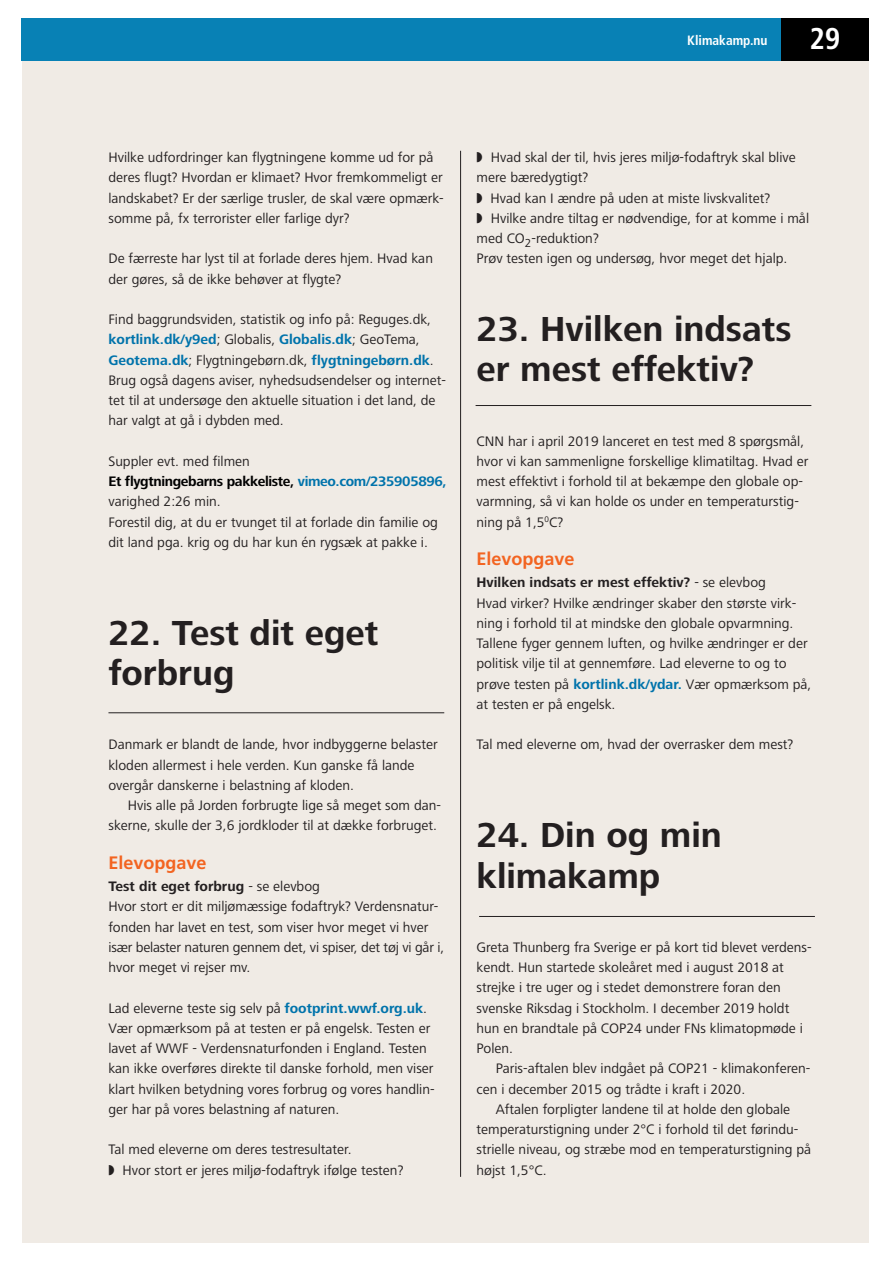
<style>
.page{position:relative;width:893px;height:1264px;background:#fff}
.page>*{position:absolute;margin:0;border:0;box-sizing:border-box;transform-origin:0 0}
.t1{font:700 36px/40.5px "Frutiger Next LT";color:#231f20}
.t2{font:700 condensed 30px "Frutiger LT Std";color:#fff}
.t3{font:700 18px "Frutiger LT Std";color:#f36421}
.t4{font:14.25px/20.2px "Frutiger Next LT";color:#231f20}
.t5{font:700 condensed 13.5px "Frutiger LT Std";color:#fff}
.s1{font-weight:700;color:#0073ab}
.s2{font-weight:700;color:#000}
.s3{font-weight:700}
</style>
<div class="page">
<div style="left:22px;top:52px;width:847px;height:1190px;background:#f0ebe5"></div>
<div style="left:21px;top:18px;width:761px;height:42px;background:#0881b5"></div>
<div style="left:781px;top:18px;width:88px;height:42px;background:#000"></div>
<hr style="left:460px;top:151px;width:1px;height:1026px;background:#231f20">
<hr style="left:108px;top:712px;width:336px;height:1px;background:#231f20">
<hr style="left:476px;top:405px;width:335px;height:1px;background:#231f20">
<hr style="left:479px;top:916px;width:336px;height:1px;background:#231f20">
<p class="t5" style="left:687px;top:32px;width:82px">Klimakamp.nu</p>
<h2 class="t2" style="left:809px;top:21px;width:33px">29</h2>
<p class="t4" style="left:108px;top:147px;width:337px">Hvilke udfordringer kan flygtningene komme ud for på deres flugt? Hvordan er klimaet? Hvor fremkommeligt er landskabet? Er der særlige trusler, de skal være opmærk&shy;somme på, fx terrorister eller farlige dyr?</p>
<p class="t4" style="left:108px;top:248px;width:326px">De færreste har lyst til at forlade deres hjem. Hvad kan der gøres, så de ikke behøver at flygte?</p>
<p class="t4" style="left:108px;top:309px;width:339px">Find baggrundsviden, statistik og info på: Reguges.dk, <span class="s1">kortlink.dk/y9ed</span>; Globalis, <span class="s1">Globalis.dk</span>; GeoTema, <span class="s1">Geotema.dk</span>; Flygtningebørn.dk, <span class="s1">flygtningebørn.dk</span>.<br>Brug også dagens aviser, nyhedsudsendelser og internet&shy;tet til at undersøge den aktuelle situation i det land, de har valgt at gå i dybden med.</p>
<p class="t4" style="left:108px;top:451px;width:340px">Suppler evt. med filmen<br><span class="s2">Et flygtningebarns pakkeliste,</span> <span class="s1">vimeo.com/235905896, </span>varighed 2:26 min.<br>Forestil dig, at du er tvunget til at forlade din familie og dit land pga. krig og du har kun én rygsæk at pakke i.</p>
<h1 class="t1" style="left:108px;top:612px;width:271px">22. Test dit eget forbrug</h1>
<p class="t4" style="left:108px;top:734px;width:331px">Danmark er blandt de lande, hvor indbyggerne belaster kloden allermest i hele verden. Kun ganske få lande overgår danskerne i belastning af kloden.</p>
<p class="t4" style="left:108px;top:795px;width:334px;text-align:right">Hvis alle på Jorden forbrugte lige så meget som dan&shy;skerne, skulle der 3,6 jordkloder til at dække forbruget.</p>
<p class="t3" style="left:108px;top:855px;width:100px">Elevopgave</p>
<p class="t4" style="left:108px;top:876px;width:337px"><span class="s3">Test dit eget forbrug</span> - se elevbog<br>Hvor stort er dit miljømæssige fodaftryk? Verdensnatur&shy;fonden har lavet en test, som viser hvor meget vi hver især belaster naturen gennem det, vi spiser, det tøj vi går i, hvor meget vi rejser mv.</p>
<p class="t4" style="left:108px;top:998px;width:328px">Lad eleverne teste sig selv på <span class="s1">footprint.wwf.org.uk</span>.<br>Vær opmærksom på at testen er på engelsk. Testen er lavet af WWF - Verdensnaturfonden i England. Testen kan ikke overføres direkte til danske forhold, men viser klart hvilken betydning vores forbrug og vores handlin&shy;ger har på vores belastning af naturen.</p>
<p class="t4" style="left:108px;top:1139px;width:296px">Tal med eleverne om deres testresultater.<br>◗ Hvor stort er jeres miljø-fodaftryk ifølge testen?</p>
<p class="t4" style="left:477px;top:147px;width:334px">◗ Hvad skal der til, hvis jeres miljø-fodaftryk skal blive mere bæredygtigt?<br>◗ Hvad kan I ændre på uden at miste livskvalitet?<br>◗ Hvilke andre tiltag er nødvendige, for at komme i mål med CO<sub>2</sub>-reduktion?<br>Prøv testen igen og undersøg, hvor meget det hjalp.</p>
<h1 class="t1" style="left:477px;top:309px;width:316px">23. Hvilken indsats er mest effektiv?</h1>
<p class="t4" style="left:477px;top:431px;width:333px">CNN har i april 2019 lanceret en test med 8 spørgsmål, hvor vi kan sammenligne forskellige klimatiltag. Hvad er mest effektivt i forhold til at bekæmpe den globale op&shy;varmning, så vi kan holde os under en temperaturstig&shy;ning på 1,5<sup>0</sup>C?</p>
<p class="t3" style="left:477px;top:552px;width:100px">Elevopgave</p>
<p class="t4" style="left:477px;top:572px;width:336px"><span class="s3">Hvilken indsats er mest effektiv?</span> - se elevbog<br>Hvad virker? Hvilke ændringer skaber den største virk&shy;ning i forhold til at mindske den globale opvarmning.<br>Tallene fyger gennem luften, og hvilke ændringer er der politisk vilje til at gennemføre. Lad eleverne to og to prøve testen på <span class="s1">kortlink.dk/ydar.</span> Vær opmærksom på, at testen er på engelsk.</p>
<p class="t4" style="left:477px;top:734px;width:318px">Tal med eleverne om, hvad der overrasker dem mest?</p>
<h1 class="t1" style="left:477px;top:815px;width:247px">24. Din og min klimakamp</h1>
<p class="t4" style="left:477px;top:937px;width:337px">Greta Thunberg fra Sverige er på kort tid blevet verdens&shy;kendt. Hun startede skoleåret med i august 2018 at strejke i tre uger og i stedet demonstrere foran den svenske Riksdag i Stockholm. I december 2019 holdt hun en brandtale på COP24 under FNs klimatopmøde i Polen.</p>
<p class="t4" style="left:477px;top:1058px;width:335px;text-indent:19px">Paris-aftalen blev indgået på COP21 - klimakonferen&shy;cen i december 2015 og trådte i kraft i 2020.</p>
<p class="t4" style="left:477px;top:1099px;width:336px;text-indent:19px">Aftalen forpligter landene til at holde den globale temperaturstigning under 2°C i for hold til det førindu&shy;strielle niveau, og stræbe mod en temperaturstigning på højst 1,5°C.</p>
</div>
